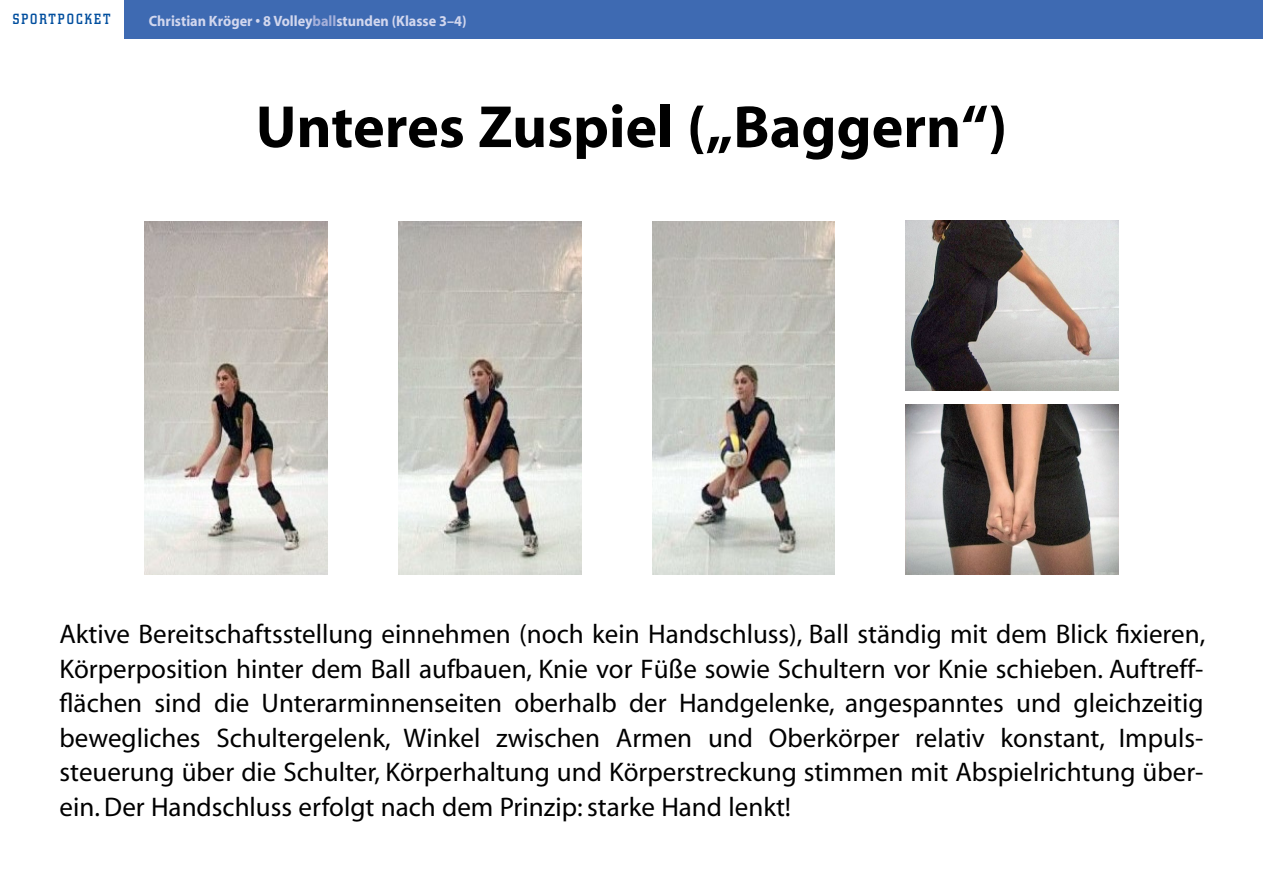
<style>
.page{position:relative;width:1263px;height:893px;background:#fff}
.page>*{position:absolute;margin:0;border:0;box-sizing:border-box;transform-origin:0 0}
.Grundschrift{font:700 60px "Myriad";color:#000}
.Grundschrift-2{font:27px/34.5px "Myriad";color:#000}
.t1{font:700 15px "Myriad";color:#d2d7ee;scale:.95 1}
.t2{font:500 13.5px "Cyklop SB";letter-spacing:.165em;color:#004e9e;scale:.9 1}
.s1{color:#a5b0da}
</style>
<div class="page">
<div style="left:123px;top:0;width:1140px;height:38px;background:#3e6ab2"></div>
<img style="left:145px;top:221px;width:182px;height:353px">
<img style="left:398px;top:221px;width:183px;height:353px">
<img style="left:652px;top:221px;width:183px;height:353px">
<img style="left:906px;top:404px;width:212px;height:170px">
<img style="left:906px;top:220px;width:212px;height:170px">
<p class="t2" style="left:13px;top:11px;width:110px">SPORTPOCKET</p>
<p class="t1" style="left:149px;top:13px;width:336px">Christian Kröger • 8 Volley<span class="s1">ball</span>stunden (Klasse 3–4)</p>
<p class="Grundschrift" style="left:256px;top:96px;width:753px">Unteres Zuspiel („Baggern“)</p>
<p class="Grundschrift-2" style="left:60px;top:618px;width:1147px">Aktive Bereitschaftsstellung einnehmen (noch kein Handschluss), Ball ständig mit dem Blick fixieren, Körperposition hinter dem Ball aufbauen, Knie vor Füße sowie Schultern vor Knie schieben. Auftreff&shy;flächen sind die Unterarminnenseiten oberhalb der Handgelenke, angespanntes und gleichzeitig bewegliches Schultergelenk, Winkel zwischen Armen und Oberkörper relativ konstant, Impuls&shy;steuerung über die Schulter, Körperhaltung und Körperstreckung stimmen mit Abspielrichtung über&shy;ein. Der Handschluss erfolgt nach dem Prinzip: starke Hand lenkt!</p>
</div>
